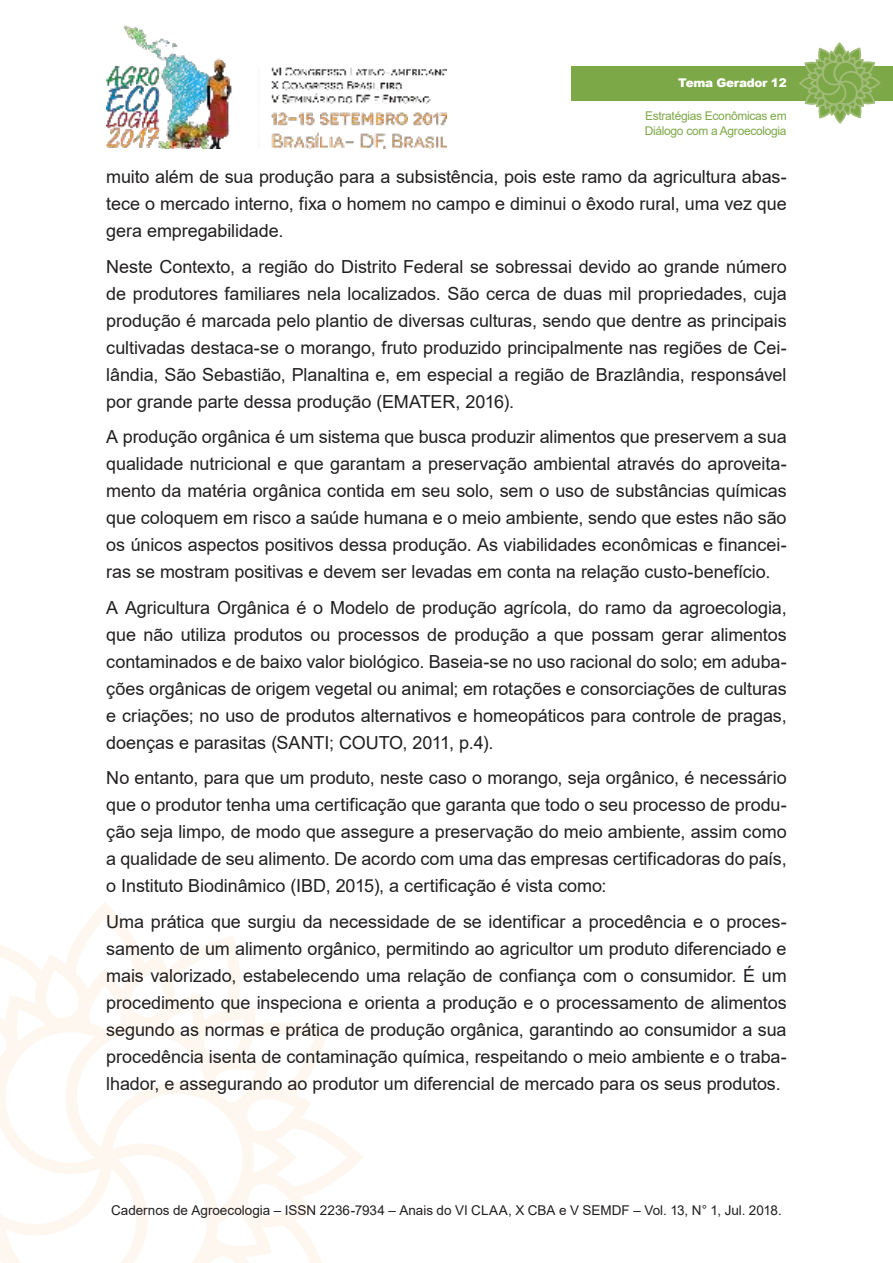
<style>
.page{position:relative;width:893px;height:1263px;background:#fff}
.page>*{position:absolute;margin:0;border:0;box-sizing:border-box;transform-origin:0 0}
.t1{font:18px/27px "Arial";letter-spacing:-.005em;color:#221f1f;text-align:justify}
.t2{font:13.5px "Arial";color:#221f1f}
.t3{font:12px/14.4px "Arial";letter-spacing:-.025em;color:#7da848}
.t4{font:900 12px "Arial";letter-spacing:-.025em;color:#fff}
</style>
<div class="page">
<img style="left:106px;top:25px;width:340px;height:124px">
<svg style="left:0;top:910px;width:363px;height:353px"></svg>
<div style="left:571px;top:66px;width:322px;height:34px;background:#7da848"></div>
<svg style="left:798px;top:43px;width:83px;height:81px"></svg>
<p class="t4" style="left:678px;top:76px;width:110px">Tema Gerador 12</p>
<p class="t3" style="left:645px;top:110px;width:143px">Estratégias Econômicas em<br>Diálogo com a Agroecologia</p>
<p class="t1" style="left:106px;top:165px;width:682px">muito além de sua produção para a subsistência, pois este ramo da agricultura abas&shy;tece o mercado interno, fixa o homem no campo e diminui o êxodo rural, uma vez que gera empregabilidade.</p>
<p class="t1" style="left:106px;top:254px;width:682px">Neste Contexto, a região do Distrito Federal se sobressai devido ao grande número de produtores familiares nela localizados. São cerca de duas mil propriedades, cuja produção é marcada pelo plantio de diversas culturas, sendo que dentre as principais cultivadas destaca-se o morango, fruto produzido principalmente nas regiões de Cei&shy;lândia, São Sebastião, Planaltina e, em especial a região de Brazlândia, responsável por grande parte dessa produção (EMATER, 2016).</p>
<p class="t1" style="left:106px;top:425px;width:682px">A produção orgânica é um sistema que busca produzir alimentos que preservem a sua qualidade nutricional e que garantam a preservação ambiental através do aproveita&shy;mento da matéria orgânica contida em seu solo, sem o uso de substâncias químicas que coloquem em risco a saúde humana e o meio ambiente, sendo que estes não são os únicos aspectos positivos dessa produção. As viabilidades econômicas e financei&shy;ras se mostram positivas e devem ser levadas em conta na relação custo-benefício.</p>
<p class="t1" style="left:106px;top:595px;width:682px">A Agricultura Orgânica é o Modelo de produção agrícola, do ramo da agroecologia, que não utiliza produtos ou processos de produção a que possam gerar alimentos contaminados e de baixo valor biológico. Baseia-se no uso racional do solo; em aduba&shy;ções orgânicas de origem vegetal ou animal; em rotações e consorciações de culturas e criações; no uso de produtos alternativos e homeopáticos para controle de pragas, doenças e parasitas (SANTI; COUTO, 2011, p.4).</p>
<p class="t1" style="left:106px;top:766px;width:682px">No entanto, para que um produto, neste caso o morango, seja orgânico, é necessário que o produtor tenha uma certificação que garanta que todo o seu processo de produ&shy;ção seja limpo, de modo que assegure a preservação do meio ambiente, assim como a qualidade de seu alimento. De acordo com uma das empresas certificadoras do país, o Instituto Biodinâmico (IBD, 2015), a certificação é vista como:</p>
<p class="t1" style="left:106px;top:909px;width:682px">Uma prática que surgiu da necessidade de se identificar a procedência e o proces&shy;samento de um alimento orgânico, permitindo ao agricultor um produto diferenciado e mais valorizado, estabelecendo uma relação de confiança com o consumidor. É um procedimento que inspeciona e orienta a produção e o processamento de alimentos segundo as normas e prática de produção orgânica, garantindo ao consumidor a sua procedência isenta de contaminação química, respeitando o meio ambiente e o traba&shy;lhador, e assegurando ao produtor um diferencial de mercado para os seus produtos.</p>
<p class="t2" style="left:111px;top:1204px;width:672px">Cadernos de Agroecologia – ISSN 2236-7934 – Anais do VI CLAA, X CBA e V SEMDF – Vol. 13, N° 1, Jul. 2018.</p>
</div>
